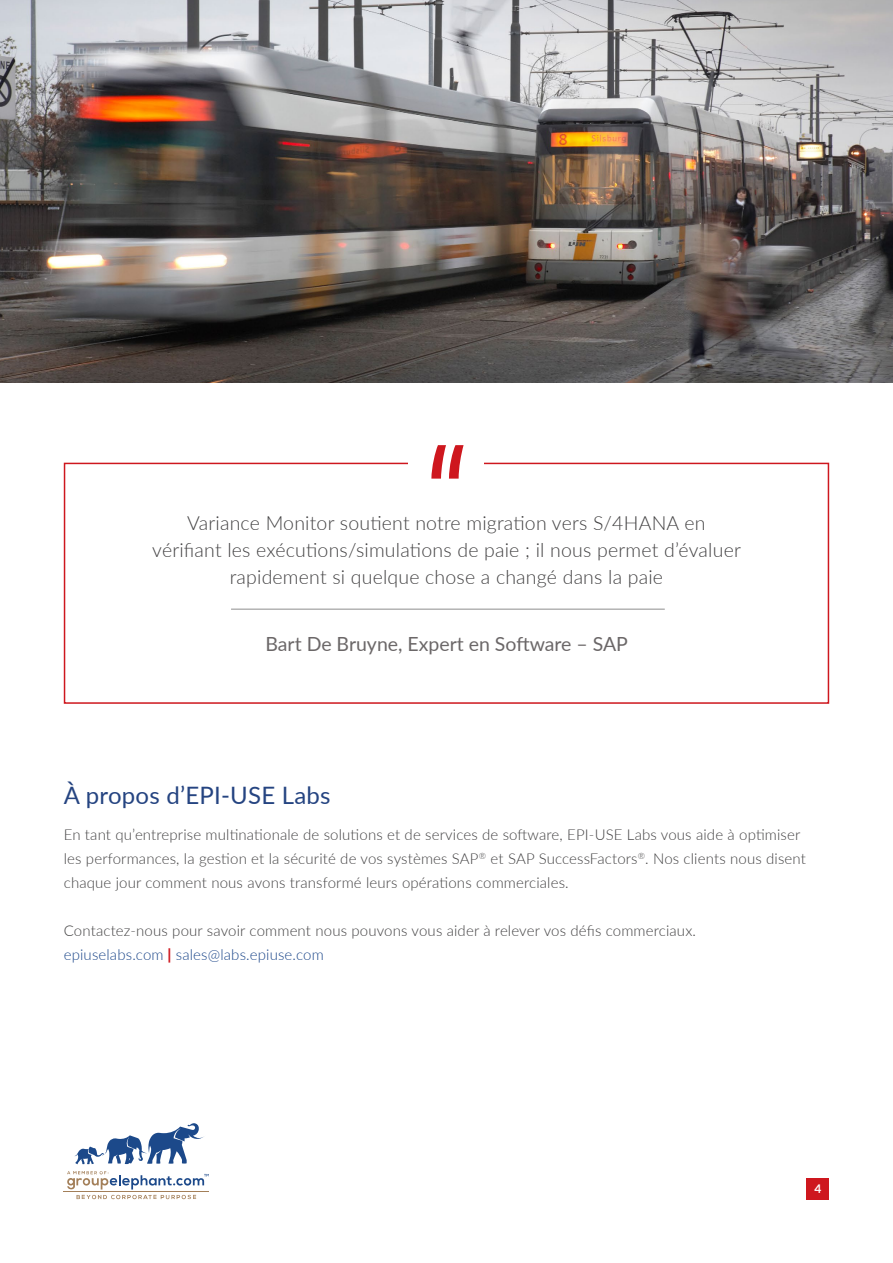
<style>
.page{position:relative;width:893px;height:1263px;background:#fff}
.page>*{position:absolute;margin:0;border:0;box-sizing:border-box;transform-origin:0 0}
.t1{font:144.75px "Acumin Pro Cond";color:#ce171e}
.t2{font:24px "Lato";letter-spacing:.01em;color:#254481}
.t3{font:300 19.5px/27px "Lato";letter-spacing:.01em;color:#424142;text-align:center}
.t4{font:19.5px "Lato";color:#6b6768}
.t5{font:300 15px/24px "Lato";letter-spacing:.01em;color:#424142}
.t6{font:700 12px "Lato";color:#fff}
.s1{color:#1c478a}
.s2{font-weight:800;color:#ce171e}
</style>
<div class="page">
<div style="left:807px;top:1178px;width:22px;height:21px;background:#ce171e"></div>
<div style="left:64px;top:463px;width:765px;height:241px;border:2px solid #ce171e"></div>
<hr style="left:231px;top:609px;width:434px;height:1px;background:#424142">
<div style="left:409px;top:457px;width:75px;height:46px;background:#fff"></div>
<img style="left:0;top:0;width:893px;height:383px">
<hr style="left:64px;top:1191px;width:145px;height:1px;background:#a37f59">
<svg style="left:75px;top:1123px;width:129px;height:41px"></svg>
<svg style="left:77px;top:1195px;width:119px;height:4px"></svg>
<svg style="left:67px;top:1171px;width:142px;height:18px"></svg>
<h1 class="t1" style="left:428px;top:405px;width:39px">“</h1>
<h3 class="t3" style="left:152px;top:509px;width:590px">Variance Monitor soutient notre migration vers S/4HANA en vérifiant les exécutions/simulations de paie ; il nous permet d’évaluer rapidement si quelque chose a changé dans la paie</h3>
<h3 class="t4" style="left:265px;top:630px;width:364px">Bart De Bruyne, Expert en Software – SAP</h3>
<h2 class="t2" style="left:64px;top:778px;width:268px">À propos d’EPI-USE Labs</h2>
<p class="t5" style="left:64px;top:822px;width:744px">En tant qu’entreprise multinationale de solutions et de services de software, EPI-USE Labs vous aide à optimiser les performances, la gestion et la sécurité de vos systèmes SAP<sup>®</sup> et SAP SuccessFactors<sup>®</sup>. Nos clients nous disent chaque jour comment nous avons transformé leurs opérations commerciales.</p>
<p class="t5" style="left:64px;top:918px;width:634px">Contactez-nous pour savoir comment nous pouvons vous aider à relever vos défis commerciaux. <span class="s1">epiuselabs.com</span> <span class="s2">|</span> <span class="s1">sales@labs.epiuse.com</span></p>
<p class="t6" style="left:814px;top:1180px;width:8px">4</p>
</div>
